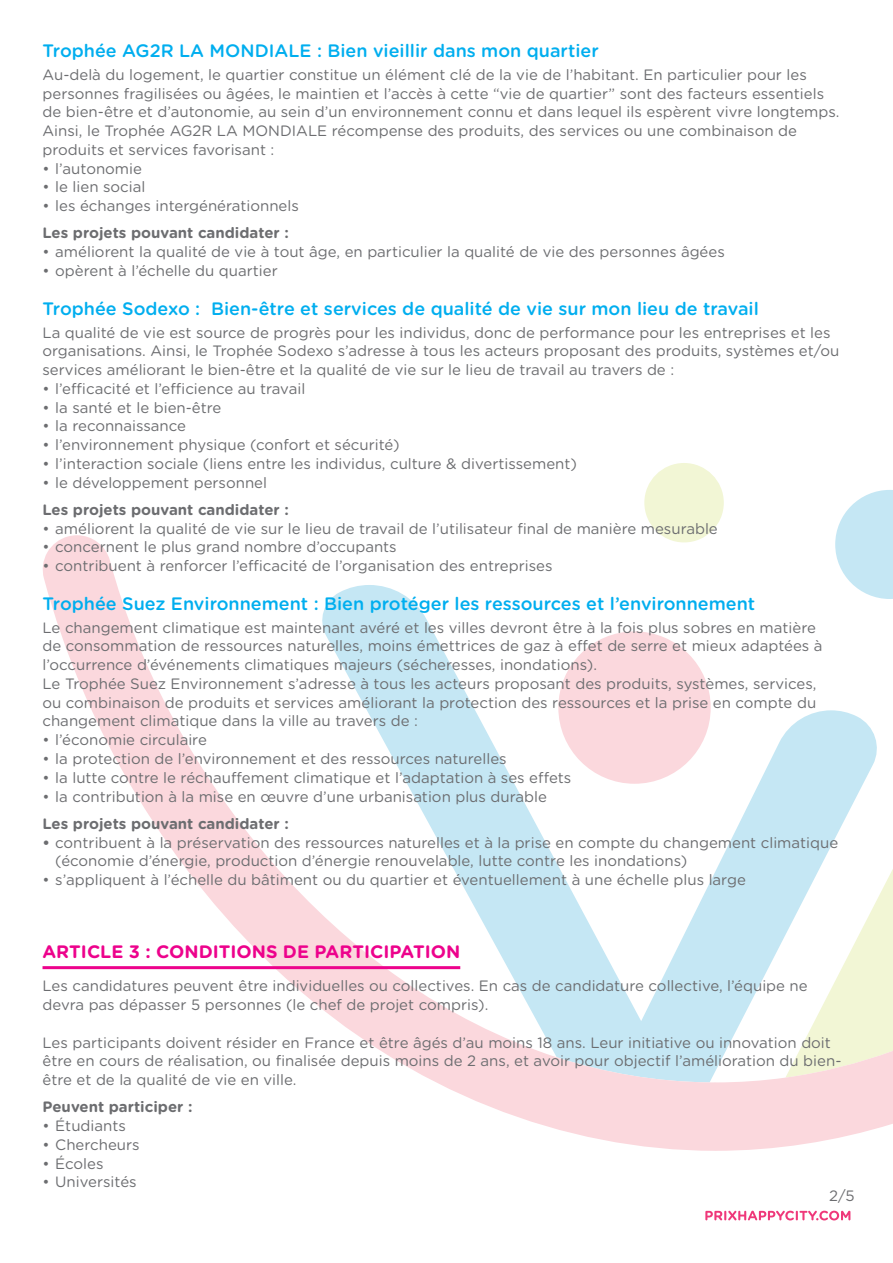
<style>
.page{position:relative;width:893px;height:1263px;background:#fff}
.page>*{position:absolute;margin:0;border:0;box-sizing:border-box;transform-origin:0 0}
.t1{font:500 18px "Gotham Rounded";color:#00aeef}
.t2{font:700 18px "Gotham Rounded";color:#ed028c}
.t3{font:15px/18.8px "Gotham Rounded";color:#6c6d70}
.t4{font:700 15px "Gotham Rounded";color:#6c6d70}
.s1{font-weight:700}
</style>
<div class="page">
<svg style="left:836px;top:490px;width:57px;height:45px"></svg>
<div style="left:644px;top:463px;width:80px;height:79px;background:#f2f6d5;border-radius:50%"></div>
<svg style="left:42px;top:535px;width:851px;height:616px"></svg>
<svg style="left:705px;top:1211px;width:145px;height:9px"></svg>
<hr style="left:43px;top:966px;width:417px;height:3px;background:#ed028c">
<p class="t1" style="left:43px;top:38px;width:558px">Trophée AG2R LA MONDIALE : Bien vieillir dans mon quartier</p>
<p class="t3" style="left:43px;top:65px;width:799px">Au-delà du logement, le quartier constitue un élément clé de la vie de l’habitant. En particulier pour les personnes fragilisées ou âgées, le maintien et l’accès à cette “vie de quartier” sont des facteurs essentiels de bien-être et d’autonomie, au sein d’un environnement connu et dans lequel ils espèrent vivre longtemps.<br>Ainsi, le Trophée AG2R LA MONDIALE récompense des produits, des services ou une combinaison de produits et services favorisant :</p>
<p class="t3" style="left:43px;top:159px;width:101px">• l’autonomie</p>
<p class="t3" style="left:43px;top:178px;width:104px">• le lien social</p>
<p class="t3" style="left:43px;top:196px;width:258px">• les échanges intergénérationnels</p>
<p class="t4" style="left:43px;top:222px;width:248px">Les projets pouvant candidater :</p>
<p class="t3" style="left:43px;top:242px;width:684px">• améliorent la qualité de vie à tout âge, en particulier la qualité de vie des personnes âgées</p>
<p class="t3" style="left:43px;top:261px;width:237px">• opèrent à l’échelle du quartier</p>
<p class="t1" style="left:43px;top:295px;width:718px">Trophée Sodexo : Bien-être et services de qualité de vie sur mon lieu de travail</p>
<p class="t3" style="left:43px;top:323px;width:798px">La qualité de vie est source de progrès pour les individus, donc de performance pour les entreprises et les organisations. Ainsi, le Trophée Sodexo s’adresse à tous les acteurs proposant des produits, systèmes et/ou services améliorant le bien-être et la qualité de vie sur le lieu de travail au travers de :</p>
<p class="t3" style="left:43px;top:379px;width:264px">• l’efficacité et l’efficience au travail</p>
<p class="t3" style="left:43px;top:398px;width:180px">• la santé et le bien-être</p>
<p class="t3" style="left:43px;top:417px;width:145px">• la reconnaissance</p>
<p class="t3" style="left:43px;top:435px;width:358px">• l’environnement physique (confort et sécurité)</p>
<p class="t3" style="left:43px;top:454px;width:536px">• l’interaction sociale (liens entre les individus, culture &amp; divertissement)</p>
<p class="t3" style="left:43px;top:473px;width:226px">• le développement personnel</p>
<p class="t4" style="left:43px;top:498px;width:248px">Les projets pouvant candidater :</p>
<p class="t3" style="left:43px;top:519px;width:677px">• améliorent la qualité de vie sur le lieu de travail de l’utilisateur final de manière mesurable</p>
<p class="t3" style="left:43px;top:538px;width:356px">• concernent le plus grand nombre d’occupants</p>
<p class="t3" style="left:43px;top:556px;width:511px">• contribuent à renforcer l’efficacité de l’organisation des entreprises</p>
<p class="t1" style="left:43px;top:590px;width:714px">Trophée Suez Environnement : Bien protéger les ressources et l’environnement</p>
<p class="t3" style="left:43px;top:618px;width:782px">Le changement climatique est maintenant avéré et les villes devront être à la fois plus sobres en matière de consommation de ressources naturelles, moins émettrices de gaz à effet de serre et mieux adaptées à l’occurrence d’événements climatiques majeurs (sécheresses, inondations).<br>Le Trophée Suez Environnement s’adresse à tous les acteurs proposant des produits, systèmes, services, ou combinaison de produits et services améliorant la protection des ressources et la prise en compte du changement climatique dans la ville au travers de :</p>
<p class="t3" style="left:43px;top:730px;width:166px">• l’économie circulaire</p>
<p class="t3" style="left:43px;top:749px;width:466px">• la protection de l’environnement et des ressources naturelles</p>
<p class="t3" style="left:43px;top:768px;width:530px">• la lutte contre le réchauffement climatique et l’adaptation à ses effets</p>
<p class="t3" style="left:43px;top:787px;width:506px">• la contribution à la mise en œuvre d’une urbanisation plus durable</p>
<p class="t4" style="left:43px;top:812px;width:248px">Les projets pouvant candidater :</p>
<p class="t3" style="left:55px;top:833px;width:784px;text-indent:-13px"><span class="s1">•</span> contribuent à la préservation des ressources naturelles et à la prise en compte du changement climatique (économie d’énergie, production d’énergie renouvelable, lutte contre les inondations)</p>
<p class="t3" style="left:43px;top:870px;width:705px">• s’appliquent à l’échelle du bâtiment ou du quartier et éventuellement à une échelle plus large</p>
<p class="t2" style="left:43px;top:938px;width:419px">ARTICLE 3 : CONDITIONS DE PARTICIPATION</p>
<p class="t3" style="left:43px;top:977px;width:767px">Les candidatures peuvent être individuelles ou collectives. En cas de candidature collective, l’équipe ne devra pas dépasser 5 personnes (le chef de projet compris).</p>
<p class="t3" style="left:43px;top:1033px;width:800px">Les participants doivent résider en France et être âgés d’au moins 18 ans. Leur initiative ou innovation doit être en cours de réalisation, ou finalisée depuis moins de 2 ans, et avoir pour objectif l’amélioration du bien&shy;être et de la qualité de vie en ville.</p>
<p class="t4" style="left:43px;top:1096px;width:151px">Peuvent participer :</p>
<p class="t3" style="left:43px;top:1116px;width:85px">• Étudiants</p>
<p class="t3" style="left:43px;top:1135px;width:99px">• Chercheurs</p>
<p class="t3" style="left:43px;top:1154px;width:62px">• Écoles</p>
<p class="t3" style="left:43px;top:1173px;width:96px">• Universités</p>
<p class="t3" style="left:829px;top:1186px;width:27px">2/5</p>
</div>
